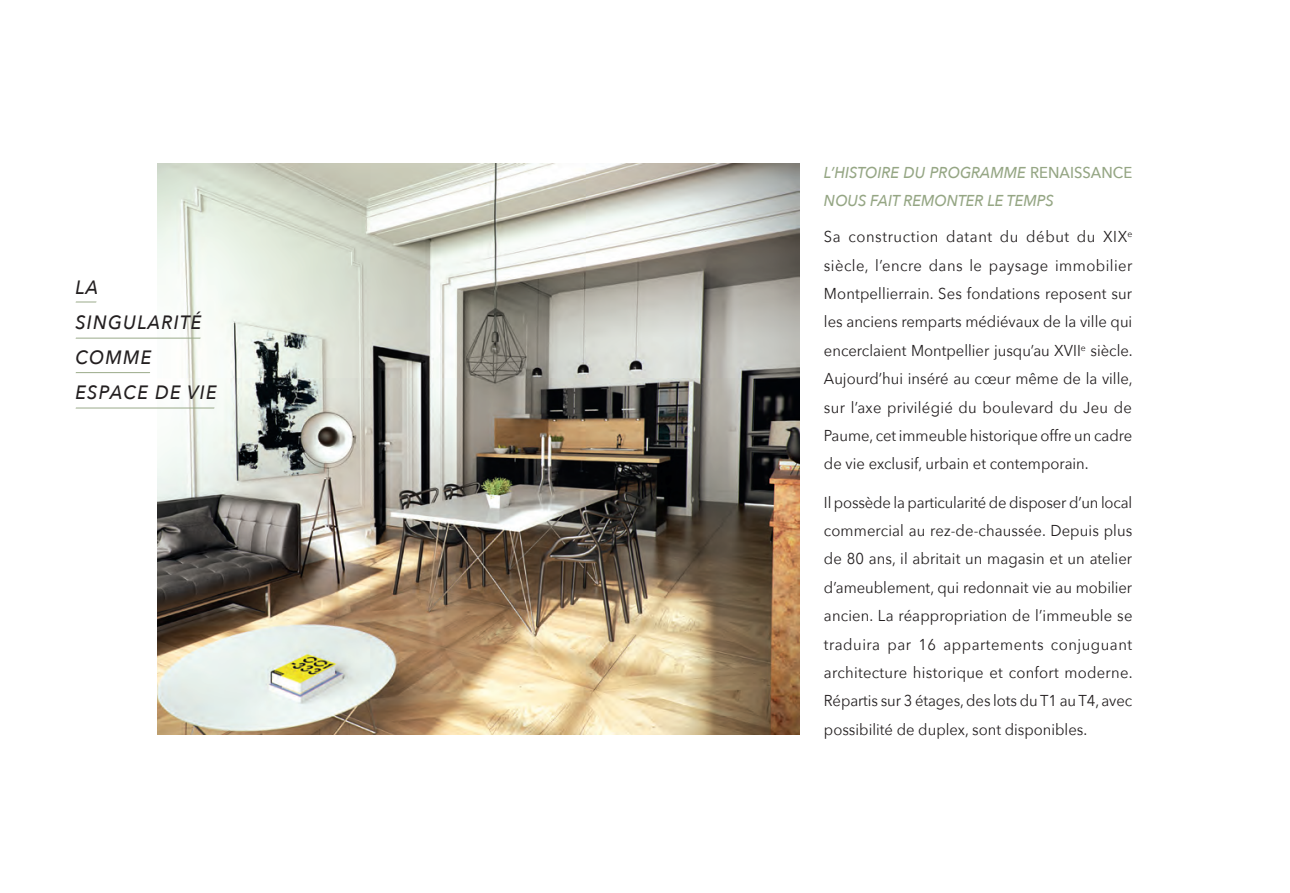
<style>
.page{position:relative;width:1290px;height:893px;background:#fff}
.page>*{position:absolute;margin:0;border:0;box-sizing:border-box;transform-origin:0 0}
.t1{font:italic 500 19.25px/35px "Avenir Next";letter-spacing:.07em;color:#231f20;scale:.94 1}
.t2{font:15.75px/28.3px "Avenir Next";color:#231f20;text-align:justify;scale:.94 1}
.t3{font:italic 500 15.75px/28.3px "Avenir Next";color:#95a684;scale:.94 1}
.s1{font-style:normal}
</style>
<div class="page">
<img style="left:158px;top:163px;width:641px;height:572px">
<svg style="left:76px;top:302px;width:20px;height:1px"></svg>
<hr style="left:76px;top:338px;width:124px;height:1px;background:#95a684">
<hr style="left:76px;top:372px;width:74px;height:1px;background:#95a684">
<hr style="left:76px;top:408px;width:138px;height:1px;background:#95a684">
<p class="t1" style="left:75px;top:269px;width:152px">LA<br>SINGULARITÉ<br>COMME<br>ESPACE DE VIE</p>
<p class="t3" style="left:824px;top:158px;width:329px">L’HISTOIRE DU PROGRAMME <span class="s1">RENAISSANCE<br></span>NOUS FAIT REMONTER LE TEMPS</p>
<p class="t2" style="left:824px;top:222px;width:330px">Sa construction datant du début du XIX<sup>e </sup>siècle, l’encre dans le paysage immobilier Montpellierrain. Ses fondations reposent sur les anciens remparts médiévaux de la ville qui encerclaient Montpellier jusqu’au XVII<sup>e</sup> siècle.<br>Aujourd’hui inséré au cœur même de la ville, sur l’axe privilégié du boulevard du Jeu de Paume, cet immeuble historique offre un cadre de vie exclusif, urbain et contemporain.</p>
<p class="t2" style="left:824px;top:487px;width:330px">Il possède la particularité de disposer d’un local commercial au rez-de-chaussée. Depuis plus de 80 ans, il abritait un magasin et un atelier d’ameublement, qui redonnait vie au mobilier ancien. La réappropriation de l’immeuble se traduira par 16 appartements conjuguant architecture historique et confort moderne.<br>Répartis sur 3 étages, des lots du T1 au T4, avec possibilité de duplex, sont disponibles.</p>
</div>
